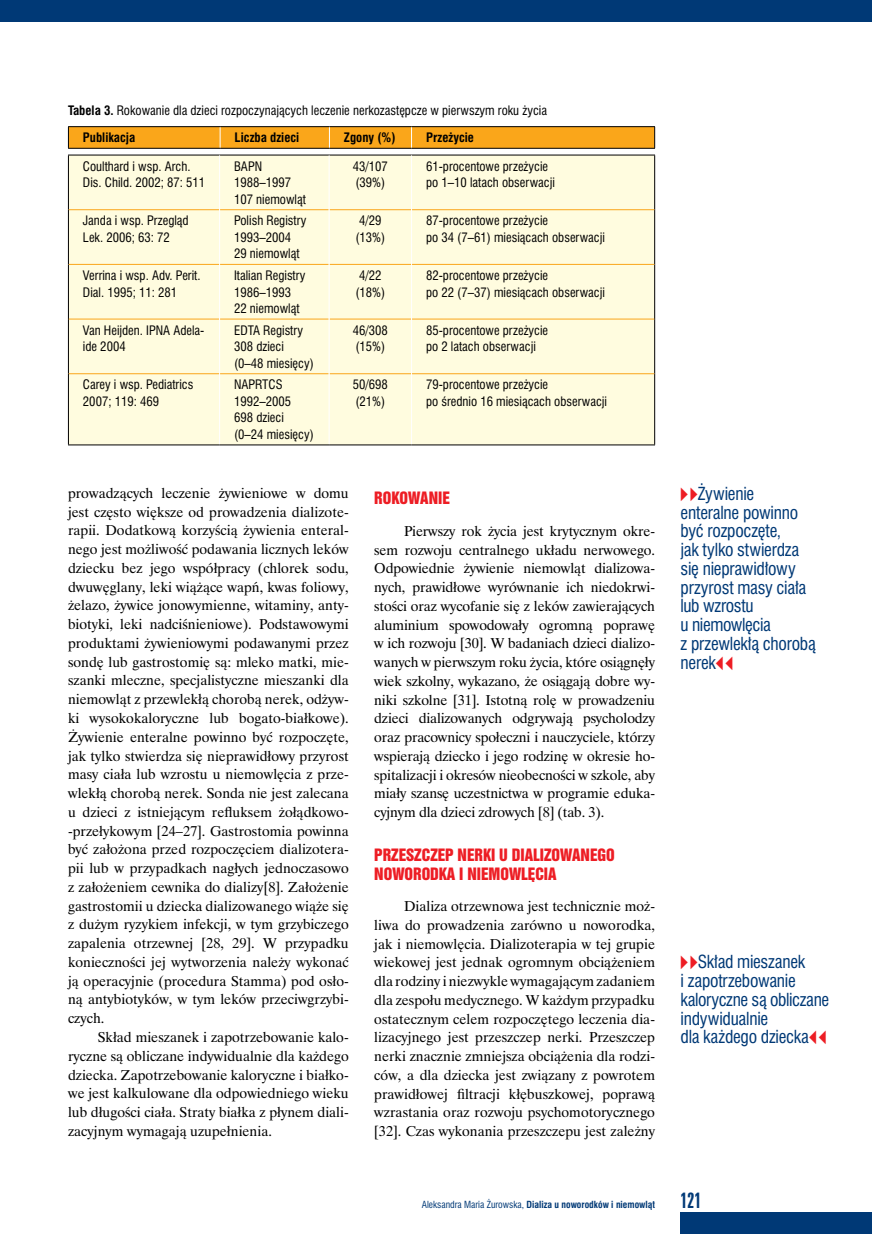
<style>
.page{position:relative;width:872px;height:1234px;background:#fff}
.page>*{position:absolute;margin:0;border:0;box-sizing:border-box;transform-origin:0 0}
.t1{font:18px "Swis 924 PL";color:#003976}
.t2{font:16.5px/18.8px "Swis 721 Cn PL";letter-spacing:-.015em;color:#003976}
.t3{font:14.25px/18.8px "Time Ibis EE";color:#000;text-align:justify}
.t4{font:14.25px/18.8px "Swis 921 PL";color:#ed1d24}
.t5{font:12px/16.5px "Swis 721 Cn PL";color:#000}
.t6{font:700 12px "Swis 721 Cn PL";color:#000}
.t7{font:700 9px "Swis 721 Cn PL";color:#003976}
.s1{font-weight:700}
.s2{font-family:"Newspaper Pi PL";color:#ed1d24}
.s3{font-weight:400}
</style>
<div class="page">
<div style="left:680px;top:1212px;width:192px;height:21px;background:#003976"></div>
<div style="left:0;top:0;width:872px;height:21px;background:#003976"></div>
<hr style="left:68px;top:126px;width:152px;height:1px;background:#000">
<hr style="left:220px;top:126px;width:109px;height:1px;background:#000">
<hr style="left:329px;top:126px;width:82px;height:1px;background:#000">
<hr style="left:411px;top:126px;width:244px;height:1px;background:#000">
<svg style="left:68px;top:127px;width:587px;height:21px;background:#f4a31a"></svg>
<hr style="left:68px;top:148px;width:152px;height:1px;background:#000">
<hr style="left:220px;top:148px;width:109px;height:1px;background:#000">
<hr style="left:329px;top:148px;width:82px;height:1px;background:#000">
<hr style="left:411px;top:148px;width:244px;height:1px;background:#000">
<div style="left:69px;top:156px;width:585px;height:288px;background:#fffcdf"></div>
<hr style="left:68px;top:155px;width:1px;height:55px;background:#000">
<hr style="left:654px;top:155px;width:1px;height:55px;background:#000">
<hr style="left:68px;top:210px;width:1px;height:54px;background:#000">
<hr style="left:654px;top:210px;width:1px;height:54px;background:#000">
<hr style="left:68px;top:264px;width:1px;height:55px;background:#000">
<hr style="left:654px;top:264px;width:1px;height:55px;background:#000">
<hr style="left:68px;top:319px;width:1px;height:54px;background:#000">
<hr style="left:654px;top:319px;width:1px;height:54px;background:#000">
<hr style="left:68px;top:373px;width:1px;height:71px;background:#000">
<hr style="left:654px;top:373px;width:1px;height:71px;background:#000">
<hr style="left:68px;top:155px;width:152px;height:1px;background:#000">
<hr style="left:220px;top:155px;width:109px;height:1px;background:#000">
<hr style="left:329px;top:155px;width:82px;height:1px;background:#000">
<hr style="left:411px;top:155px;width:244px;height:1px;background:#000">
<hr style="left:69px;top:209px;width:150px;height:1px;background:#faa61a">
<hr style="left:220px;top:209px;width:109px;height:1px;background:#faa61a">
<hr style="left:329px;top:209px;width:82px;height:1px;background:#faa61a">
<hr style="left:412px;top:209px;width:242px;height:1px;background:#faa61a">
<hr style="left:69px;top:264px;width:150px;height:1px;background:#faa61a">
<hr style="left:220px;top:264px;width:109px;height:1px;background:#faa61a">
<hr style="left:329px;top:264px;width:82px;height:1px;background:#faa61a">
<hr style="left:412px;top:264px;width:242px;height:1px;background:#faa61a">
<hr style="left:69px;top:318px;width:150px;height:1px;background:#faa61a">
<hr style="left:220px;top:318px;width:109px;height:1px;background:#faa61a">
<hr style="left:329px;top:318px;width:82px;height:1px;background:#faa61a">
<hr style="left:412px;top:318px;width:242px;height:1px;background:#faa61a">
<hr style="left:69px;top:373px;width:150px;height:1px;background:#faa61a">
<hr style="left:220px;top:373px;width:109px;height:1px;background:#faa61a">
<hr style="left:329px;top:373px;width:82px;height:1px;background:#faa61a">
<hr style="left:412px;top:373px;width:242px;height:1px;background:#faa61a">
<hr style="left:219px;top:155px;width:1px;height:55px;background:#fff">
<hr style="left:329px;top:155px;width:1px;height:55px;background:#fff">
<hr style="left:411px;top:155px;width:1px;height:55px;background:#fff">
<hr style="left:219px;top:210px;width:1px;height:54px;background:#fff">
<hr style="left:329px;top:210px;width:1px;height:54px;background:#fff">
<hr style="left:411px;top:210px;width:1px;height:54px;background:#fff">
<hr style="left:219px;top:264px;width:1px;height:55px;background:#fff">
<hr style="left:329px;top:264px;width:1px;height:55px;background:#fff">
<hr style="left:411px;top:264px;width:1px;height:55px;background:#fff">
<hr style="left:219px;top:319px;width:1px;height:54px;background:#fff">
<hr style="left:329px;top:319px;width:1px;height:54px;background:#fff">
<hr style="left:411px;top:319px;width:1px;height:54px;background:#fff">
<hr style="left:219px;top:373px;width:1px;height:71px;background:#fff">
<hr style="left:329px;top:373px;width:1px;height:71px;background:#fff">
<hr style="left:411px;top:373px;width:1px;height:71px;background:#fff">
<hr style="left:68px;top:444px;width:152px;height:1px;background:#000">
<hr style="left:220px;top:444px;width:109px;height:1px;background:#000">
<hr style="left:329px;top:444px;width:82px;height:1px;background:#000">
<hr style="left:411px;top:444px;width:244px;height:1px;background:#000">
<p class="t5" style="left:68px;top:102px;width:480px"><span class="s1">Tabela 3.</span> Rokowanie dla dzieci rozpoczynających leczenie nerkozastępcze w pierwszym roku życia</p>
<p class="t6" style="left:83px;top:130px;width:54px">Publikacja</p>
<p class="t6" style="left:235px;top:130px;width:66px">Liczba dzieci</p>
<p class="t6" style="left:344px;top:130px;width:53px">Zgony (%)</p>
<p class="t6" style="left:426px;top:130px;width:49px">Przeżycie</p>
<p class="t5" style="left:83px;top:158px;width:124px">Coulthard i wsp. Arch.<br>Dis. Child. 2002; 87: 511</p>
<p class="t5" style="left:234px;top:158px;width:73px">BAPN<br>1988–1997<br>107 niemowląt</p>
<p class="t5" style="left:353px;top:158px;width:37px">43/107 (39%)</p>
<p class="t5" style="left:426px;top:158px;width:130px">61-procentowe przeżycie po 1–10 latach obserwacji</p>
<p class="t5" style="left:83px;top:212px;width:107px">Janda i wsp. Przegląd<br>Lek. 2006; 63: 72</p>
<p class="t5" style="left:234px;top:212px;width:74px">Polish Registry<br>1993–2004<br>29 niemowląt</p>
<p class="t5" style="left:355px;top:212px;width:31px">4/29 (13%)</p>
<p class="t5" style="left:426px;top:212px;width:180px">87-procentowe przeżycie<br>po 34 (7–61) miesiącach obserwacji</p>
<p class="t5" style="left:83px;top:267px;width:119px">Verrina i wsp. Adv. Perit.<br>Dial. 1995; 11: 281</p>
<p class="t5" style="left:234px;top:267px;width:73px">Italian Registry<br>1986–1993<br>22 niemowląt</p>
<p class="t5" style="left:355px;top:267px;width:31px">4/22 (18%)</p>
<p class="t5" style="left:426px;top:267px;width:180px">82-procentowe przeżycie<br>po 22 (7–37) miesiącach obserwacji</p>
<p class="t5" style="left:83px;top:322px;width:123px">Van Heijden. IPNA Adela&shy;ide 2004</p>
<p class="t5" style="left:234px;top:322px;width:81px">EDTA Registry<br>308 dzieci (0–48 miesięcy)</p>
<p class="t5" style="left:353px;top:322px;width:37px">46/308 (15%)</p>
<p class="t5" style="left:426px;top:322px;width:124px">85-procentowe przeżycie po 2 latach obserwacji</p>
<p class="t5" style="left:83px;top:376px;width:112px">Carey i wsp. Pediatrics<br>2007; 119: 469</p>
<p class="t5" style="left:234px;top:376px;width:81px">NAPRTCS<br>1992–2005<br>698 dzieci (0–24 miesięcy)</p>
<p class="t5" style="left:353px;top:376px;width:37px">50/698 (21%)</p>
<p class="t5" style="left:426px;top:376px;width:183px">79-procentowe przeżycie<br>po średnio 16 miesiącach obserwacji</p>
<p class="t3" style="left:68px;top:483px;width:282px">prowadzących leczenie żywieniowe w domu jest często większe od prowadzenia dializote&shy;rapii. Dodatkową korzyścią żywienia enteral&shy;nego jest możliwość podawania licznych leków dziecku bez jego współpracy (chlorek sodu, dwuwęglany, leki wiążące wapń, kwas foliowy, żelazo, żywice jonowymienne, witaminy, anty&shy;biotyki, leki nadciśnieniowe). Podstawowymi produktami żywieniowymi podawanymi przez sondę lub gastrostomię są: mleko matki, mie&shy;szanki mleczne, specjalistyczne mieszanki dla niemowląt z przewlekłą chorobą nerek, odżyw&shy;ki wysokokaloryczne lub bogato-białkowe).<br>Żywienie enteralne powinno być rozpoczęte, jak tylko stwierdza się nieprawidłowy przyrost masy ciała lub wzrostu u niemowlęcia z prze&shy;wlekłą chorobą nerek. Sonda nie jest zalecana u dzieci z istniejącym refluksem żołądkowo--przełykowym [24–27]. Gastrostomia powinna być założona przed rozpoczęciem dializotera&shy;pii lub w przypadkach nagłych jednoczasowo z założeniem cewnika do dializy[8]. Założenie gastrostomii u dziecka dializowanego wiąże się z dużym ryzykiem infekcji, w tym grzybiczego zapalenia otrzewnej [28, 29]. W przypadku konieczności jej wytworzenia należy wykonać ją operacyjnie (procedura Stamma) pod osło&shy;ną antybiotyków, w tym leków przeciwgrzybi&shy;czych.</p>
<p class="t3" style="left:68px;top:1027px;width:282px;text-indent:30px">Skład mieszanek i zapotrzebowanie kalo&shy;ryczne są obliczane indywidualnie dla każdego dziecka. Zapotrzebowanie kaloryczne i białko&shy;we jest kalkulowane dla odpowiedniego wieku lub długości ciała. Straty białka z płynem diali&shy;zacyjnym wymagają uzupełnienia.</p>
<p class="t4" style="left:374px;top:488px;width:77px">ROKOWANIE</p>
<p class="t3" style="left:374px;top:521px;width:282px;text-indent:30px">Pierwszy rok życia jest krytycznym okre&shy;sem rozwoju centralnego układu nerwowego.<br>Odpowiednie żywienie niemowląt dializowa&shy;nych, prawidłowe wyrównanie ich niedokrwi&shy;stości oraz wycofanie się z leków zawierających aluminium spowodowały ogromną poprawę w ich rozwoju [30]. W badaniach dzieci dializo&shy;wanych w pierwszym roku życia, które osiągnęły wiek szkolny, wykazano, że osiągają dobre wy&shy;niki szkolne [31]. Istotną rolę w prowadzeniu dzieci dializowanych odgrywają psycholodzy oraz pracownicy społeczni i nauczyciele, którzy wspierają dziecko i jego rodzinę w okresie ho&shy;spitalizacji i okresów nieobecności w szkole, aby miały szansę uczestnictwa w programie eduka&shy;cyjnym dla dzieci zdrowych [8] (tab. 3).</p>
<p class="t4" style="left:374px;top:844px;width:242px">PRZESZCZEP NERKI U DIALIZOWANEGO<br>NOWORODKA I NIEMOWLĘCIA</p>
<p class="t3" style="left:374px;top:896px;width:282px;text-indent:30px">Dializa otrzewnowa jest technicznie moż&shy;liwa do prowadzenia zarówno u noworodka, jak i niemowlęcia. Dializoterapia w tej grupie wiekowej jest jednak ogromnym obciążeniem dla rodziny i niezwykle wymagającym zadaniem dla zespołu medycznego. W każdym przypadku ostatecznym celem rozpoczętego leczenia dia&shy;lizacyjnego jest przeszczep nerki. Przeszczep nerki znacznie zmniejsza obciążenia dla rodzi&shy;ców, a dla dziecka jest związany z powrotem prawidłowej filtracji kłębuszkowej, poprawą wzrastania oraz rozwoju psychomotorycznego [32]. Czas wykonania przeszczepu jest zależny</p>
<p class="t2" style="left:680px;top:484px;width:137px"><span class="s2">VV</span>Żywienie enteralne powinno być rozpoczęte,<br>jak tylko stwierdza się nieprawidłowy przyrost masy ciała lub wzrostu<br>u niemowlęcia<br>z przewlekłą chorobą nerek<span class="s2">CC</span></p>
<p class="t2" style="left:680px;top:952px;width:150px"><span class="s2">VV</span>Skład mieszanek<br>i zapotrzebowanie kaloryczne są obliczane indywidualnie<br>dla każdego dziecka<span class="s2">CC</span></p>
<p class="t7" style="left:422px;top:1198px;width:235px"><span class="s3">Aleksandra Maria Żurowska,</span> Dializa u noworodków i niemowląt</p>
<p class="t1" style="left:680px;top:1187px;width:22px">121</p>
</div>
